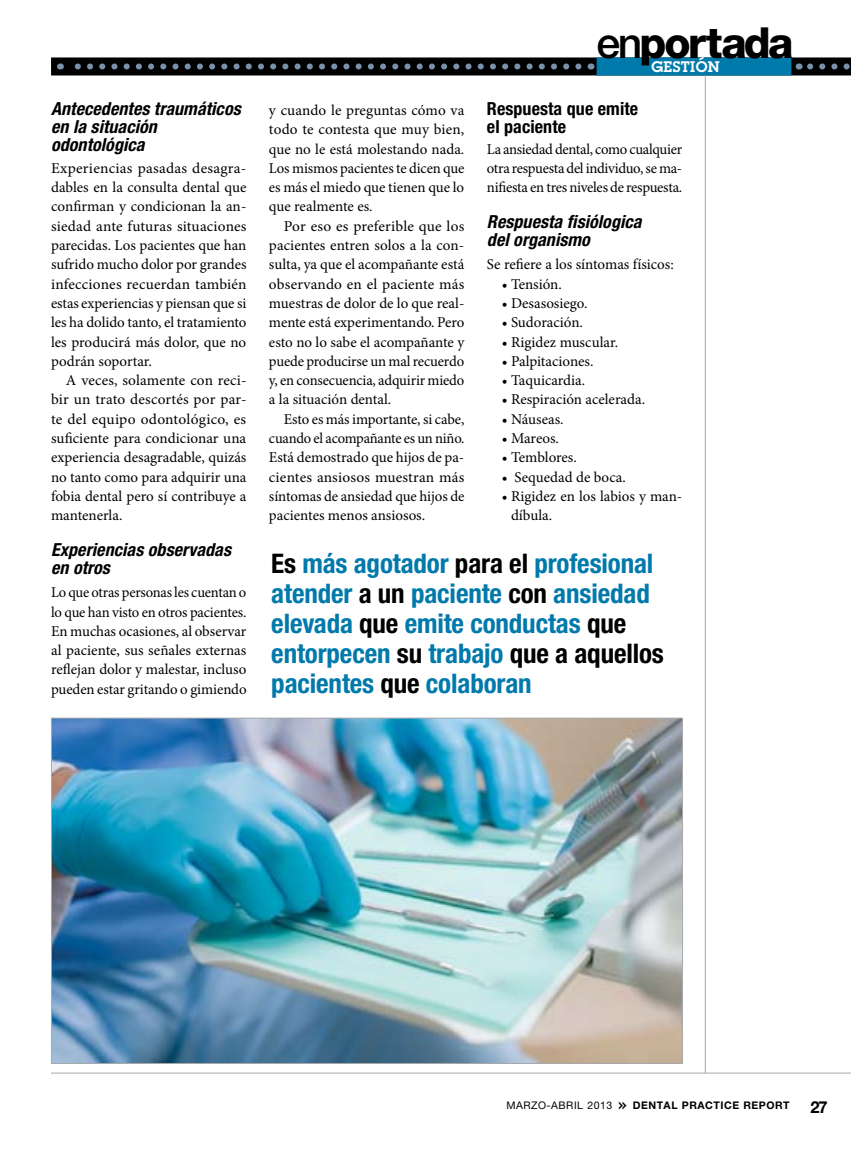
<style>
.page{position:relative;width:851px;height:1149px;background:#fff}
.page>*{position:absolute;margin:0;border:0;box-sizing:border-box;transform-origin:0 0}
.t1{font:800 42.75px "Helvetica Neue LT Std";letter-spacing:-.055em;color:#000}
.t2{font:700 condensed 27px/30px "Helvetica Neue LT Std";letter-spacing:-.005em;color:#0079ab}
.t3{font:italic 700 condensed 18px/18px "Helvetica Neue LT Std";letter-spacing:.005em;color:#000}
.t4{font:700 condensed 18px/18px "Helvetica Neue LT Std";letter-spacing:.005em;color:#000}
.t5{font:700 16.5px "Helvetica Neue LT Std";color:#000}
.t6{font:15px/19.2px "Minion Pro";letter-spacing:-.005em;color:#000;text-align:justify}
.t7{font:600 15px "Lubalin Graph Std";color:#fff}
.t8{font:700 10.5px "Helvetica Neue LT Std";letter-spacing:.05em;color:#000}
.s1{font-weight:500}
.s2{color:#000}
.s3{font-weight:400}
.s4{font-family:"DIN Mittelschrift Std";font-weight:400;font-size:19.5px}
</style>
<div class="page">
<hr style="left:51px;top:1072px;width:799px;height:1px;background:#a7a9ac">
<div style="left:51px;top:57px;width:799px;height:18px;background:#000"></div>
<svg style="left:798px;top:63px;width:53px;height:6px"></svg>
<svg style="left:60px;top:63px;width:518px;height:6px"></svg>
<div style="left:596px;top:57px;width:195px;height:18px;background:#0079ab"></div>
<hr style="left:704px;top:75px;width:1px;height:997px;background:#a7a9ac">
<img style="left:53px;top:719px;width:627px;height:342px">
<p class="t3" style="left:51px;top:100px;width:191px">Antecedentes traumáticos en la situación odontológica</p>
<p class="t6" style="left:51px;top:158px;width:197px">Experiencias pasadas desagra&shy;dables en la consulta dental que confirman y condicionan la an&shy;siedad ante futuras situaciones parecidas. Los pacientes que han sufrido mucho dolor por grandes infecciones recuerdan también estas experiencias y piensan que si les ha dolido tanto, el tratamiento les producirá más dolor, que no podrán soportar.</p>
<p class="t6" style="left:51px;top:370px;width:197px;text-indent:15px">A veces, solamente con reci&shy;bir un trato descortés por par&shy;te del equipo odontológico, es suficiente para condicionar una experiencia desagradable, quizás no tanto como para adquirir una fobia dental pero sí contribuye a mantenerla.</p>
<p class="t3" style="left:51px;top:541px;width:181px">Experiencias observadas en otros</p>
<p class="t6" style="left:51px;top:583px;width:197px">Lo que otras personas les cuentan o lo que han visto en otros pacientes.<br>En muchas ocasiones, al observar al paciente, sus señales externas reflejan dolor y malestar, incluso pueden estar gritando o gimiendo</p>
<h1 class="t1" style="left:596px;top:17px;width:198px"><span class="s1">en</span>portada</h1>
<p class="t7" style="left:651px;top:56px;width:70px">GESTIÓN</p>
<p class="t4" style="left:487px;top:99px;width:153px">Respuesta que emite el paciente</p>
<p class="t6" style="left:487px;top:139px;width:197px">La ansiedad dental, como cualquier otra respuesta del individuo, se ma&shy;nifiesta en tres niveles de respuesta.</p>
<p class="t3" style="left:487px;top:213px;width:156px">Respuesta fisiólogica del organismo</p>
<p class="t6" style="left:487px;top:255px;width:188px">Se refiere a los síntomas físicos:</p>
<p class="t6" style="left:501px;top:274px;width:62px">• Tensión.</p>
<p class="t6" style="left:501px;top:293px;width:87px">• Desasosiego.</p>
<p class="t6" style="left:501px;top:313px;width:83px">• Sudoración.</p>
<p class="t6" style="left:501px;top:332px;width:118px">• Rigidez muscular.</p>
<p class="t6" style="left:501px;top:351px;width:93px">• Palpitaciones.</p>
<p class="t6" style="left:501px;top:370px;width:85px">• Taquicardia.</p>
<p class="t6" style="left:501px;top:390px;width:145px">• Respiración acelerada.</p>
<p class="t6" style="left:501px;top:409px;width:63px">• Náuseas.</p>
<p class="t6" style="left:501px;top:428px;width:59px">• Mareos.</p>
<p class="t6" style="left:501px;top:448px;width:76px">• Temblores.</p>
<p class="t6" style="left:501px;top:467px;width:125px">• Sequedad de boca.</p>
<p class="t6" style="left:511px;top:486px;width:173px;text-indent:-9px">• Rigidez en los labios y man&shy;díbula.</p>
<h2 class="t2" style="left:271px;top:548px;width:394px"><span class="s2">Es</span> más agotador <span class="s2">para el</span> profesional atender <span class="s2">a un</span> paciente <span class="s2">con</span> ansiedad elevada <span class="s2">que</span> emite conductas <span class="s2">que </span>entorpecen <span class="s2">su</span> trabajo <span class="s2">que a aquellos </span>pacientes <span class="s2">que</span> colaboran</h2>
<p class="t6" style="left:269px;top:101px;width:197px">y cuando le preguntas cómo va todo te contesta que muy bien, que no le está molestando nada.<br>Los mismos pacientes te dicen que es más el miedo que tienen que lo que realmente es.</p>
<p class="t6" style="left:269px;top:216px;width:197px;text-indent:15px">Por eso es preferible que los pacientes entren solos a la con&shy;sulta, ya que el acompañante está observando en el paciente más muestras de dolor de lo que real&shy;mente está experimentando. Pero esto no lo sabe el acompañante y puede producirse un mal recuerdo y, en consecuencia, adquirir miedo a la situación dental.</p>
<p class="t6" style="left:269px;top:409px;width:197px;text-indent:15px">Esto es más importante, si cabe, cuando el acompañante es un niño.<br>Está demostrado que hijos de pa&shy;cientes ansiosos muestran más síntomas de ansiedad que hijos de pacientes menos ansiosos.</p>
<p class="t8" style="left:506px;top:1098px;width:285px"><span class="s3">MARZO-ABRIL 2013</span> <span class="s4">»</span> DENTAL PRACTICE REPORT</p>
<p class="t5" style="left:810px;top:1096px;width:19px">27</p>
</div>
